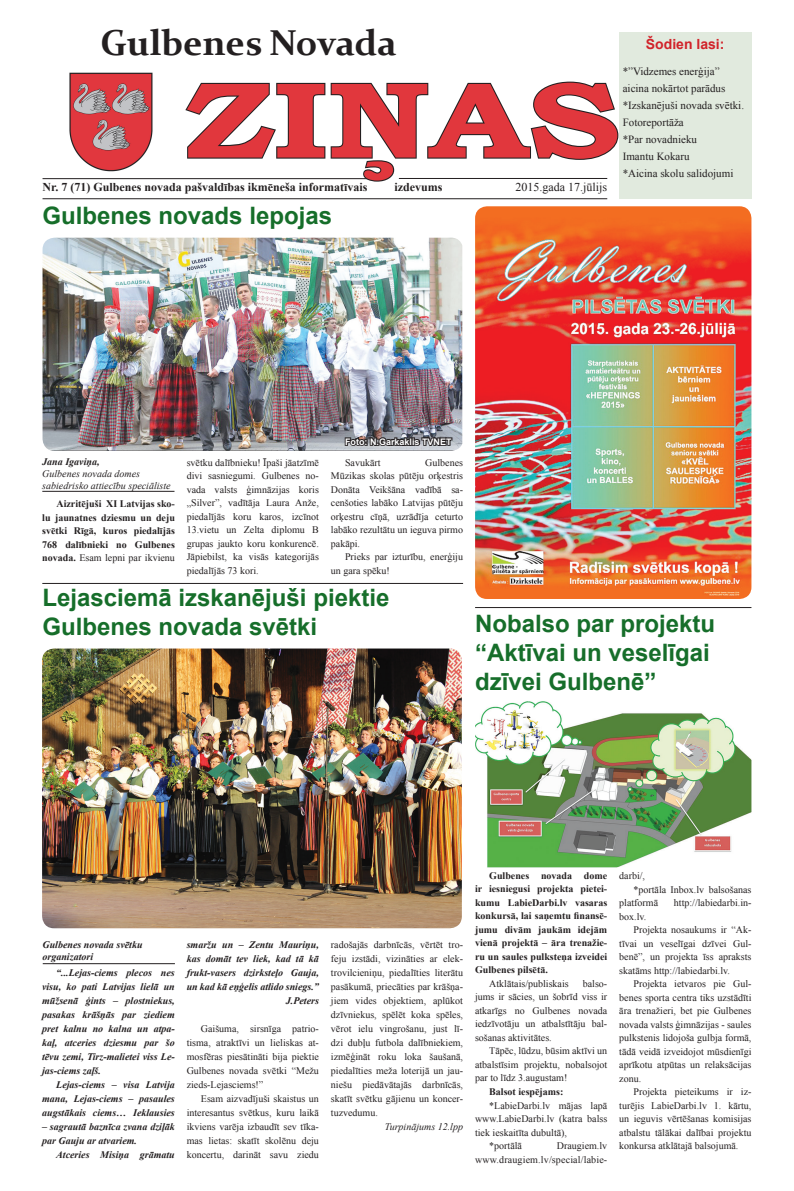
<style>
.page{position:relative;width:794px;height:1191px;background:#fff}
.page>*{position:absolute;margin:0;border:0;box-sizing:border-box;transform-origin:0 0}
.t1{font:700 108px "Bookman Old Style";letter-spacing:-.02em;color:#e1373d;scale:1.31 1}
.t2{font:700 36px "Constantia";color:#231f20}
.t3{font:700 24px/28.8px "Arial";color:#166e2a}
.t4{font:700 14px "Arial";color:#d1232a}
.t5{font:700 12px "Times New Roman";color:#231f20}
.t6{font:12px "Times New Roman";color:#231f20}
.t7{font:11px/17px "Times New Roman";color:#231f20}
.t8{font:10px/13.5px "Times New Roman";color:#231f20;text-align:justify}
.t9{font:italic 700 10px/14px "Times New Roman";color:#231f20}
.t10{font:700 10px/13.5px "Times New Roman";color:#231f20;text-align:justify}
.t11{font:italic 10px/12px "Times New Roman";color:#231f20}
.t12{font:700 9px "Arial";color:#fff}
.s1{font-weight:400}
</style>
<div class="page">
<hr style="left:43px;top:198px;width:564px;height:1px;background:#231f20">
<hr style="left:43px;top:178px;width:330px;height:1px;background:#231f20">
<svg style="left:184px;top:81px;width:435px;height:101px"></svg>
<img style="left:69px;top:72px;width:84px;height:100px">
<div style="left:619px;top:32px;width:132px;height:167px;background:#e1eade"></div>
<img style="left:475px;top:206px;width:276px;height:393px">
<img style="left:43px;top:238px;width:419px;height:213px">
<svg style="left:344px;top:433px;width:109px;height:17px;background:#737378"></svg>
<hr style="left:42px;top:491px;width:132px;height:1px;background:#231f20">
<hr style="left:42px;top:583px;width:421px;height:1px;background:#231f20">
<hr style="left:43px;top:963px;width:132px;height:1px;background:#231f20">
<img style="left:42px;top:648px;width:420px;height:280px">
<hr style="left:475px;top:607px;width:276px;height:1px;background:#231f20">
<img style="left:475px;top:701px;width:276px;height:166px">
<h2 class="t2" style="left:101px;top:18px;width:297px">Gulbenes Novada</h2>
<h3 class="t4" style="left:646px;top:34px;width:80px">Šodien lasi:</h3>
<p class="t7" style="left:623px;top:63px;width:123px">*”Vidzemes enerģija” aicina nokārtot parādus *Izskanējuši novada svētki.<br>Fotoreportāža<br>*Par novadnieku<br>Imantu Kokaru<br>*Aicina skolu salidojumi</p>
<h1 class="t1" style="left:185px;top:42px;width:334px">ZIŅAS</h1>
<p class="t5" style="left:43px;top:178px;width:326px">Nr. 7 (71) Gulbenes novada pašvaldības ikmēneša informatīvais</p>
<p class="t5" style="left:394px;top:178px;width:49px">izdevums</p>
<p class="t6" style="left:515px;top:179px;width:93px">2015.gada 17.jūlijs</p>
<h3 class="t3" style="left:43px;top:202px;width:291px">Gulbenes novads lepojas</h3>
<p class="t12" style="left:345px;top:435px;width:108px">Foto: N.Garkaklis TVNET</p>
<p class="t8" style="left:187px;top:455px;width:134px">svētku dalībnieku! Īpaši jāatzīmē divi sasniegumi. Gulbenes no&shy;vada valsts ģimnāzijas koris „Silver”, vadītāja Laura Anže, piedalījās koru karos, izcīnot 13.vietu un Zelta diplomu B grupas jaukto koru konkurencē.<br>Jāpiebilst, ka visās kategorijās piedalījās 73 kori.</p>
<p class="t8" style="left:345px;top:455px;width:37px">Savukārt</p>
<p class="t8" style="left:331px;top:455px;width:134px;text-indent:94px">Gulbenes Mūzikas skolas pūtēju orķestris Donāta Veikšāna vadībā sa&shy;cenšoties labāko Latvijas pūtēju orķestru cīņā, uzrādīja ceturto labāko rezultātu un ieguva pirmo pakāpi.</p>
<p class="t8" style="left:331px;top:550px;width:134px;text-indent:14px">Prieks par izturību, enerģiju un gara spēku!</p>
<h3 class="t3" style="left:42px;top:584px;width:348px">Lejasciemā izskanējuši piektie<br>Gulbenes novada svētki</h3>
<p class="t9" style="left:42px;top:455px;width:59px">Jana Igaviņa,</p>
<p class="t11" style="left:42px;top:468px;width:130px">Gulbenes novada domes sabiedrisko attiecību speciāliste</p>
<p class="t10" style="left:42px;top:497px;width:134px;text-indent:14px">Aizritējuši XI Latvijas sko&shy;lu jaunatnes dziesmu un deju svētki Rīgā, kuros piedalījās 768 dalībnieki no Gulbenes novada. <span class="s1">Esam lepni par ikvienu</span></p>
<h3 class="t3" style="left:475px;top:610px;width:242px">Nobalso par projektu “Aktīvai un veselīgai dzīvei Gulbenē”</h3>
<p class="t9" style="left:43px;top:938px;width:101px;line-height:12px">Gulbenes novada svētku organizatori</p>
<p class="t9" style="left:42px;top:965px;width:134px;text-align:justify;text-indent:14px">“...Lejas-ciems plecos nes visu, ko pati Latvijas lielā un mūžsenā ģints – plostniekus, pasakas krāšņās par ziediem pret kalnu no kalna un atpa&shy;kaļ, atceries dziesmu par šo tēvu zemi, Tirz-malietei viss Le&shy;jas-ciems zaļš.</p>
<p class="t9" style="left:42px;top:1077px;width:134px;text-align:justify;text-indent:14px">Lejas-ciems – visa Latvija mana, Lejas-ciems – pasaules augstākais ciems… Ieklausies</p>
<p class="t9" style="left:42px;top:1119px;width:134px">– sagrautā baznīca zvana dziļāk par Gauju ar atvariem.</p>
<p class="t9" style="left:56px;top:1147px;width:120px">Atceries Misiņa grāmatu</p>
<p class="t9" style="left:187px;top:937px;width:134px;text-align:right">smaržu un – Zentu Mauriņu, kas domāt tev liek, kad tā kā frukt-vasers dzirksteļo Gauja, un kad kā eņģelis atlido sniegs.”<br>J.Peters</p>
<p class="t8" style="left:187px;top:1021px;width:134px;line-height:14px;text-indent:14px">Gaišuma, sirsnīga patrio&shy;tisma, atraktīvi un lieliskas at&shy;mosfēras piesātināti bija piektie Gulbenes novada svētki “Mežu zieds-Lejasciems!”</p>
<p class="t8" style="left:187px;top:1091px;width:134px;line-height:14px;text-indent:14px">Esam aizvadījuši skaistus un interesantus svētkus, kuru laikā ikviens varēja izbaudīt sev tīka&shy;mas lietas: skatīt skolēnu deju koncertu, darināt savu ziedu</p>
<p class="t8" style="left:331px;top:937px;width:134px;line-height:14px">radošajās darbnīcās, vērtēt tro&shy;feju izstādi, vizināties ar elek&shy;trovilcieniņu, piedalīties literātu pasākumā, priecāties par krāšņa&shy;jiem vides objektiem, aplūkot dzīvniekus, spēlēt koka spēles, vērot ielu vingrošanu, just lī&shy;dzi dubļu futbola dalībniekiem, izmēģināt roku loka šaušanā, piedalīties meža loterijā un jau&shy;niešu piedāvātajās darbnīcās, skatīt svētku gājienu un koncer&shy;tuzvedumu.</p>
<p class="t11" style="left:385px;top:1120px;width:80px">Turpinājums 12.lpp</p>
<p class="t10" style="left:475px;top:868px;width:134px;text-indent:14px">Gulbenes novada dome ir iesniegusi projekta pietei&shy;kumu LabieDarbi.lv vasaras konkursā, lai saņemtu finansē&shy;jumu divām jaukām idejām vienā projektā – āra trenažie&shy;ru un saules pulksteņa izveidei Gulbenes pilsētā.</p>
<p class="t8" style="left:489px;top:976px;width:81px">Atklātais/publiskais</p>
<p class="t8" style="left:475px;top:976px;width:134px;text-indent:108px">balso&shy;jums ir sācies, un šobrīd viss ir atkarīgs no Gulbenes novada iedzīvotāju un atbalstītāju bal&shy;sošanas aktivitātes.</p>
<p class="t8" style="left:475px;top:1044px;width:134px;text-indent:14px">Tāpēc, lūdzu, būsim aktīvi un atbalstīsim projektu, nobalsojot par to līdz 3.augustam!</p>
<p class="t10" style="left:489px;top:1084px;width:76px">Balsot iespējams:</p>
<p class="t8" style="left:489px;top:1098px;width:119px">*LabieDarbi.lv mājas lapā</p>
<p class="t8" style="left:475px;top:1111px;width:134px">www.LabieDarbi.lv (katra balss</p>
<p class="t8" style="left:475px;top:1125px;width:93px">tiek ieskaitīta dubultā),</p>
<p class="t8" style="left:489px;top:1138px;width:34px">*portālā</p>
<p class="t8" style="left:475px;top:1138px;width:134px;text-align:right">Draugiem.lv www.draugiem.lv/special/labie-</p>
<p class="t8" style="left:619px;top:868px;width:27px">darbi/,</p>
<p class="t8" style="left:633px;top:882px;width:119px">*portāla Inbox.lv balsošanas</p>
<p class="t8" style="left:619px;top:895px;width:40px">platformā</p>
<p class="t8" style="left:674px;top:895px;width:79px">http://labiedarbi.in-</p>
<p class="t8" style="left:619px;top:909px;width:29px">box.lv.</p>
<p class="t8" style="left:633px;top:922px;width:119px">Projekta nosaukums ir “Ak-</p>
<p class="t8" style="left:619px;top:936px;width:134px">tīvai un veselīgai dzīvei Gul-</p>
<p class="t8" style="left:619px;top:949px;width:134px">benē”, un projekta īss apraksts</p>
<p class="t8" style="left:619px;top:963px;width:112px">skatāms http://labiedarbi.lv.</p>
<p class="t8" style="left:633px;top:976px;width:119px">Projekta ietvaros pie Gul-</p>
<p class="t8" style="left:619px;top:990px;width:134px">benes sporta centra tiks uzstādīti</p>
<p class="t8" style="left:619px;top:1003px;width:134px">āra trenažieri, bet pie Gulbenes</p>
<p class="t8" style="left:619px;top:1017px;width:134px">novada valsts ģimnāzijas - saules</p>
<p class="t8" style="left:619px;top:1030px;width:134px">pulkstenis lidojoša gulbja formā,</p>
<p class="t8" style="left:619px;top:1044px;width:134px">tādā veidā izveidojot mūsdienīgi</p>
<p class="t8" style="left:619px;top:1057px;width:134px">aprīkotu atpūtas un relaksācijas</p>
<p class="t8" style="left:619px;top:1071px;width:23px">zonu.</p>
<p class="t8" style="left:633px;top:1084px;width:119px">Projekta pieteikums ir iz-</p>
<p class="t8" style="left:619px;top:1098px;width:134px">turējis LabieDarbi.lv 1. kārtu,</p>
<p class="t8" style="left:619px;top:1111px;width:134px">un ieguvis vērtēšanas komisijas</p>
<p class="t8" style="left:619px;top:1125px;width:134px">atbalstu tālākai dalībai projektu</p>
<p class="t8" style="left:619px;top:1138px;width:121px">konkursa atklātajā balsojumā.</p>
</div>
